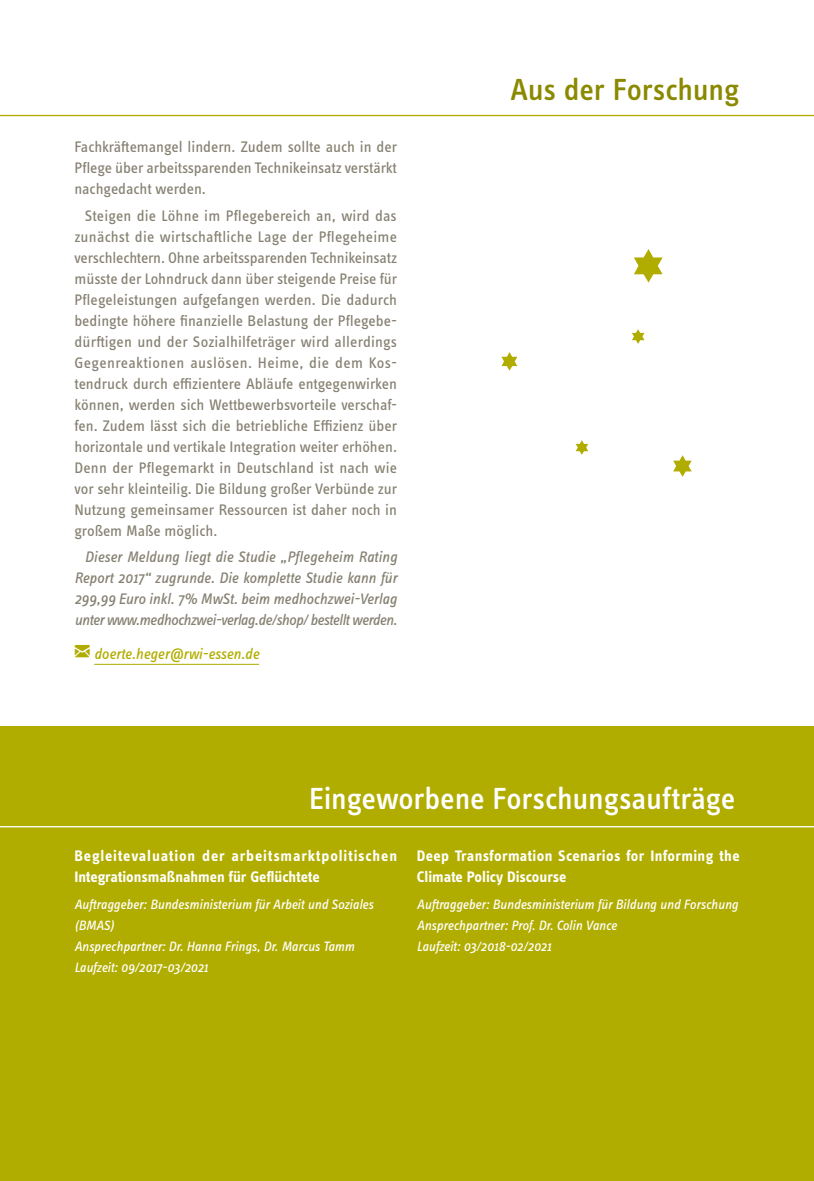
<style>
.page{position:relative;width:814px;height:1181px;background:#fff}
.page>*{position:absolute;margin:0;border:0;box-sizing:border-box;transform-origin:0 0}
.t1{font:500 31.5px "Info OT Text";letter-spacing:-.005em;color:#fff}
.t2{font:500 31.5px "Info OT Text";letter-spacing:-.01em;color:#8b8900}
.t3{font:15.75px/21px "Info OT Text";letter-spacing:-.005em;color:#868172;text-align:justify}
.t4{font:italic 15.75px/21px "Info OT Text";letter-spacing:-.025em;color:#868172;text-align:justify}
.t5{font:700 15.75px/21px "Info OT Text";letter-spacing:.04em;color:#fff}
.t6{font:700 15.75px/21px "Info OT Text";letter-spacing:.015em;color:#fff}
.t7{font:italic 15.75px "Info OT Text";letter-spacing:-.005em;color:#b1ad00}
.t8{font:italic 14px/21px "Info OT Text";letter-spacing:-.005em;color:#fff}
</style>
<div class="page">
<hr style="left:0;top:115px;width:814px;height:1px;background:#b1ad00">
<hr style="left:94px;top:664px;width:165px;height:1px;background:#b1ad00">
<div style="left:0;top:727px;width:814px;height:454px;background:#b1ad00"></div>
<hr style="left:0;top:826px;width:814px;height:1px;background:#fff">
<svg style="left:673px;top:455px;width:18px;height:22px"></svg>
<svg style="left:632px;top:329px;width:12px;height:15px"></svg>
<svg style="left:575px;top:440px;width:13px;height:15px"></svg>
<svg style="left:501px;top:352px;width:16px;height:19px"></svg>
<svg style="left:634px;top:249px;width:28px;height:34px"></svg>
<p class="t3" style="left:74px;top:136px;width:324px">Fachkräftemangel lindern. Zudem sollte auch in der Pflege über arbeitssparenden Technikeinsatz verstärkt nachgedacht werden.</p>
<p class="t3" style="left:74px;top:204px;width:324px;text-indent:11px">Steigen die Löhne im Pflegebereich an, wird das zunächst die wirtschaftliche Lage der Pflegeheime verschlechtern. Ohne arbeitssparenden Technikeinsatz müsste der Lohndruck dann über steigende Preise für Pflegeleistungen aufgefangen werden. Die dadurch bedingte höhere finanzielle Belastung der Pflegebe&shy;dürftigen und der Sozialhilfeträger wird allerdings Gegenreaktionen auslösen. Heime, die dem Kos&shy;tendruck durch effizientere Abläufe entgegenwirken können, werden sich Wettbewerbsvorteile verschaf&shy;fen. Zudem lässt sich die betriebliche Effizienz über horizontale und vertikale Integration weiter erhöhen.<br>Denn der Pflegemarkt in Deutschland ist nach wie vor sehr kleinteilig. Die Bildung großer Verbünde zur Nutzung gemeinsamer Ressourcen ist daher noch in großem Maße möglich.</p>
<p class="t4" style="left:74px;top:546px;width:324px;text-indent:11px">Dieser Meldung liegt die Studie „Pflegeheim Rating Report 2017“ zugrunde. Die komplette Studie kann für 299,99 Euro inkl. 7% MwSt. beim medhochzwei-Verlag unter www.medhochzwei-verlag.de/shop/ bestellt werden.</p>
<p class="t7" style="left:94px;top:644px;width:166px">doerte.heger@rwi-essen.de</p>
<h1 class="t2" style="left:510px;top:70px;width:230px">Aus der Forschung</h1>
<h1 class="t1" style="left:309px;top:779px;width:428px">Eingeworbene Forschungsaufträge</h1>
<p class="t5" style="left:74px;top:845px;width:324px">Begleitevaluation der arbeitsmarktpolitischen<br>Integrationsmaßnahmen für Geflüchtete</p>
<p class="t8" style="left:74px;top:893px;width:300px">Auftraggeber: Bundesministerium für Arbeit und Soziales (BMAS)<br>Ansprechpartner: Dr. Hanna Frings, Dr. Marcus Tamm Laufzeit: 09/2017-03/2021</p>
<p class="t6" style="left:417px;top:845px;width:324px">Deep Transformation Scenarios for Informing the<br>Climate Policy Discourse</p>
<p class="t8" style="left:417px;top:893px;width:323px">Auftraggeber: Bundesministerium für Bildung und Forschung<br>Ansprechpartner: Prof. Dr. Colin Vance<br>Laufzeit: 03/2018-02/2021</p>
</div>
